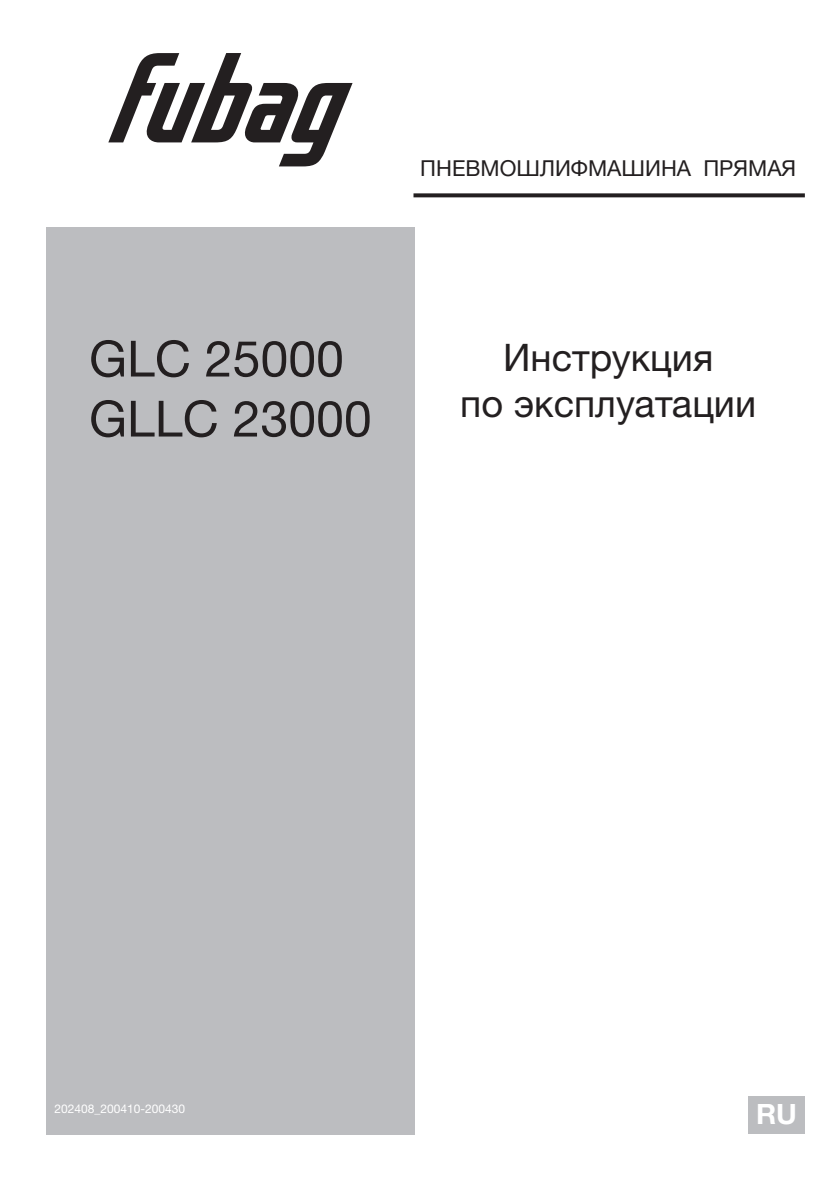
<style>
.page{position:relative;width:840px;height:1192px;background:#fff}
.page>*{position:absolute;margin:0;border:0;box-sizing:border-box;transform-origin:0 0}
.t1{font:50px "Helvetica Neue LTW1 G";color:#231f20}
.t2{font:38px "Helvetica Neue LTW1 G";color:#231f20}
.t3{font:700 28px "Helvetica Neue LTW1 G";color:#fff}
.t4{font:22px "Helvetica Neue LTW1 G";color:#231f20}
.t5{font:12px "Helvetica Neue LTW1 G";color:#fff}
</style>
<div class="page">
<svg style="left:413px;top:193px;width:391px;height:4px;background:#373435"></svg>
<div style="left:46px;top:227px;width:368px;height:907px;background:#bcbdc0"></div>
<svg style="left:108px;top:53px;width:244px;height:113px"></svg>
<div style="left:748px;top:1096px;width:56px;height:38px;background:#bcbdc0"></div>
<p class="t4" style="left:420px;top:154px;width:377px">ПНЕВМОШЛИФМАШИНА ПРЯМАЯ</p>
<p class="t1" style="left:89px;top:328px;width:256px">GLС 25000</p>
<p class="t1" style="left:89px;top:388px;width:284px">GLLС 23000</p>
<p class="t2" style="left:503px;top:334px;width:212px">Инструкция</p>
<p class="t2" style="left:460px;top:380px;width:297px">по эксплуатации</p>
<p class="t5" style="left:54px;top:1101px;width:132px">202408_200410-200430</p>
<p class="t3" style="left:756px;top:1097px;width:42px">RU</p>
</div>
